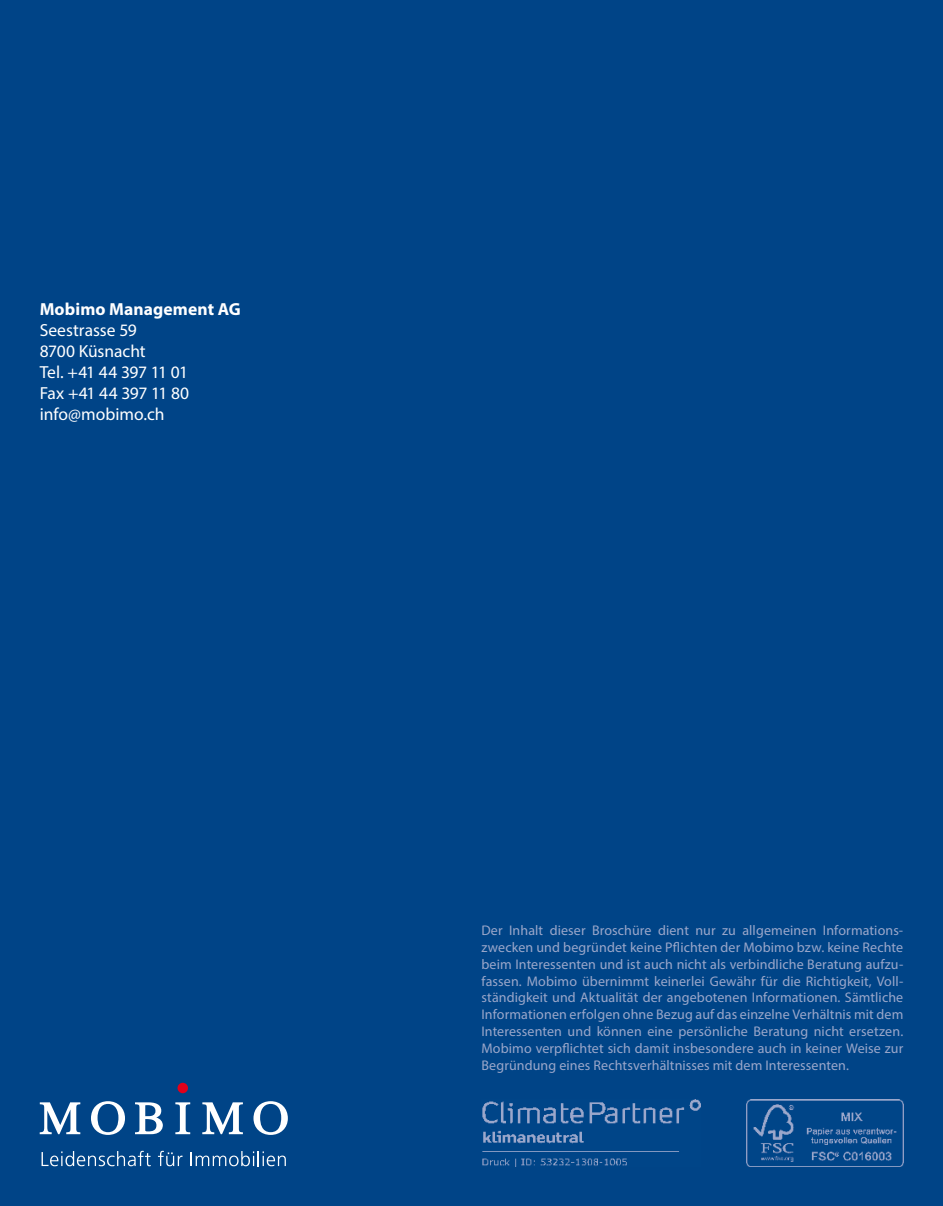
<style>
.page{position:relative;width:943px;height:1206px;background:#fff}
.page>*{position:absolute;margin:0;border:0;box-sizing:border-box;transform-origin:0 0}
.t1{font:17.5px/21px "Myriad Pro";letter-spacing:-.005em;color:#fff}
.t2{font:700 17.5px "Myriad Pro";letter-spacing:.005em;color:#fff}
.t3{font:14px/16.8px "Myriad Pro";letter-spacing:.005em;color:#9ba7ca;text-align:justify}
</style>
<div class="page">
<div style="left:0;top:0;width:943px;height:1205px;background:#004487"></div>
<svg style="left:40px;top:1102px;width:40px;height:32px"></svg>
<svg style="left:91px;top:1101px;width:34px;height:33px"></svg>
<svg style="left:135px;top:1102px;width:28px;height:32px"></svg>
<svg style="left:175px;top:1102px;width:15px;height:32px"></svg>
<svg style="left:202px;top:1102px;width:41px;height:32px"></svg>
<svg style="left:253px;top:1101px;width:35px;height:33px"></svg>
<div style="left:177px;top:1082px;width:11px;height:11px;background:#e2001a;border-radius:50%"></div>
<svg style="left:42px;top:1150px;width:109px;height:16px"></svg>
<svg style="left:158px;top:1150px;width:24px;height:16px"></svg>
<svg style="left:191px;top:1151px;width:95px;height:15px"></svg>
<img style="left:747px;top:1099px;width:156px;height:67px">
<img style="left:482px;top:1099px;width:218px;height:67px">
<p class="t2" style="left:40px;top:297px;width:203px">Mobimo Management AG</p>
<p class="t1" style="left:40px;top:319px;width:151px">Seestrasse 59<br>8700 Küsnacht<br>Tel. +41 44 397 11 01<br>Fax +41 44 397 11 80 info@mobimo.ch</p>
<p class="t3" style="left:481px;top:921px;width:423px">Der Inhalt dieser Broschüre dient nur zu allgemeinen Informations&shy;zwecken und begründet keine Pflichten der Mobimo bzw. keine Rechte beim Interessenten und ist auch nicht als verbindliche Beratung aufzu&shy;fassen. Mobimo übernimmt keinerlei Gewähr für die Richtigkeit, Voll&shy;ständigkeit und Aktualität der angebotenen Informationen. Sämtliche Informationen erfolgen ohne Bezug auf das einzelne Verhältnis mit dem Interessenten und können eine persönliche Beratung nicht ersetzen.<br>Mobimo verpflichtet sich damit insbesondere auch in keiner Weise zur Begründung eines Rechtsverhältnisses mit dem Interessenten.</p>
</div>
